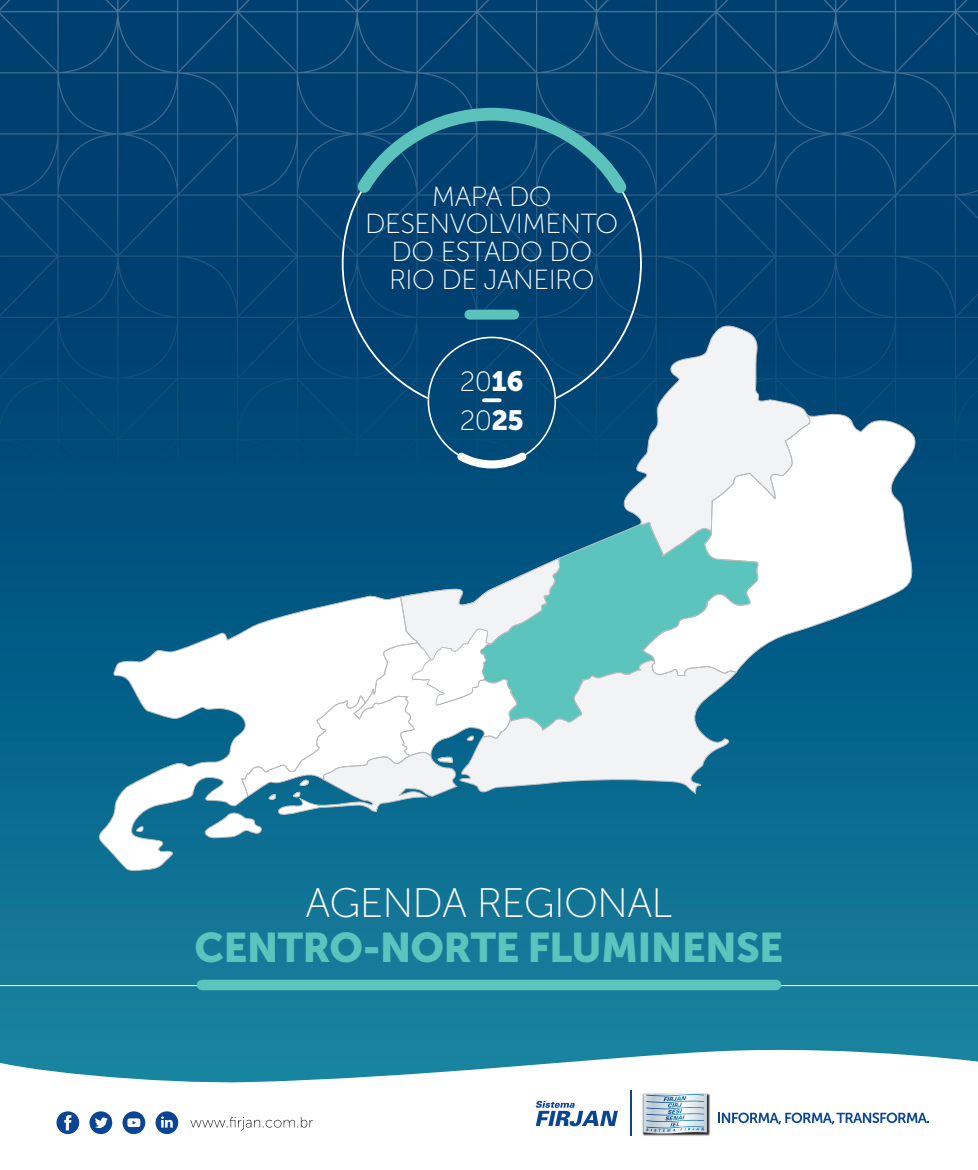
<style>
.page{position:relative;width:978px;height:1170px;background:#fff}
.page>*{position:absolute;margin:0;border:0;box-sizing:border-box;transform-origin:0 0}
.t1{font:41.1px "Museo Sans 900";letter-spacing:-.02em;color:#5ac4bd}
.t2{font:41.1px "Museo Sans 100";letter-spacing:-.02em;color:#fff}
.t3{font:27.75px/39px "Museo Sans 100";color:#fff}
.t4{font:27.6px/27.6px "Museo Sans 100";letter-spacing:-.02em;color:#fff;text-align:center}
.s1{font-family:"Museo Sans 900"}
</style>
<div class="page">
<div style="left:0;top:0;width:978px;height:1169px;background:#167899"></div>
<img style="left:1px;top:0;width:977px;height:840px">
<svg style="left:0;top:1049px;width:978px;height:120px;fill:#fff"></svg>
<svg style="left:718px;top:1112px;width:211px;height:12px;background:#a1b7d6"></svg>
<hr style="left:630px;top:1090px;width:1px;height:45px;background:#094594">
<svg style="left:536px;top:1100px;width:82px;height:26px;background:#a0b7d6"></svg>
<img style="left:639px;top:1089px;width:73px;height:47px">
<svg style="left:643px;top:1092px;width:64px;height:42px;background:#b1c6d5"></svg>
<svg style="left:56px;top:1111px;width:23px;height:22px"></svg>
<svg style="left:90px;top:1111px;width:22px;height:22px"></svg>
<svg style="left:123px;top:1111px;width:22px;height:22px"></svg>
<svg style="left:156px;top:1111px;width:22px;height:22px"></svg>
<svg style="left:190px;top:1116px;width:123px;height:14px;background:#e7e7e7"></svg>
<hr style="left:0;top:984px;width:978px;height:2px;background:#fff">
<div style="left:202px;top:979px;width:574px;height:11px;background:#5ac4bd"></div>
<svg style="left:342px;top:113px;width:300px;height:209px;background:#064574"></svg>
<svg style="left:346px;top:101px;width:291px;height:103px;background:#10547d"></svg>
<img style="left:0;top:0;width:1px;height:867px">
<svg style="left:95px;top:593px;width:106px;height:278px"></svg>
<svg style="left:136px;top:825px;width:8px;height:8px"></svg>
<svg style="left:812px;top:365px;width:112px;height:312px;background:#86acc1"></svg>
<svg style="left:201px;top:322px;width:611px;height:518px;background:#6499b0"></svg>
<p class="t4" style="left:365px;top:183px;width:255px">MAPA DO<br>DESENVOLVIMENTO<br>DO ESTADO DO<br>RIO DE JANEIRO</p>
<p class="t3" style="left:460px;top:362px;width:66px">20<span class="s1">16<br></span>20<span class="s1">25</span></p>
<h1 class="t2" style="left:305px;top:880px;width:368px">AGENDA REGIONAL</h1>
<h1 class="t1" style="left:195px;top:923px;width:590px">CENTRO-NORTE FLUMINENSE</h1>
</div>
